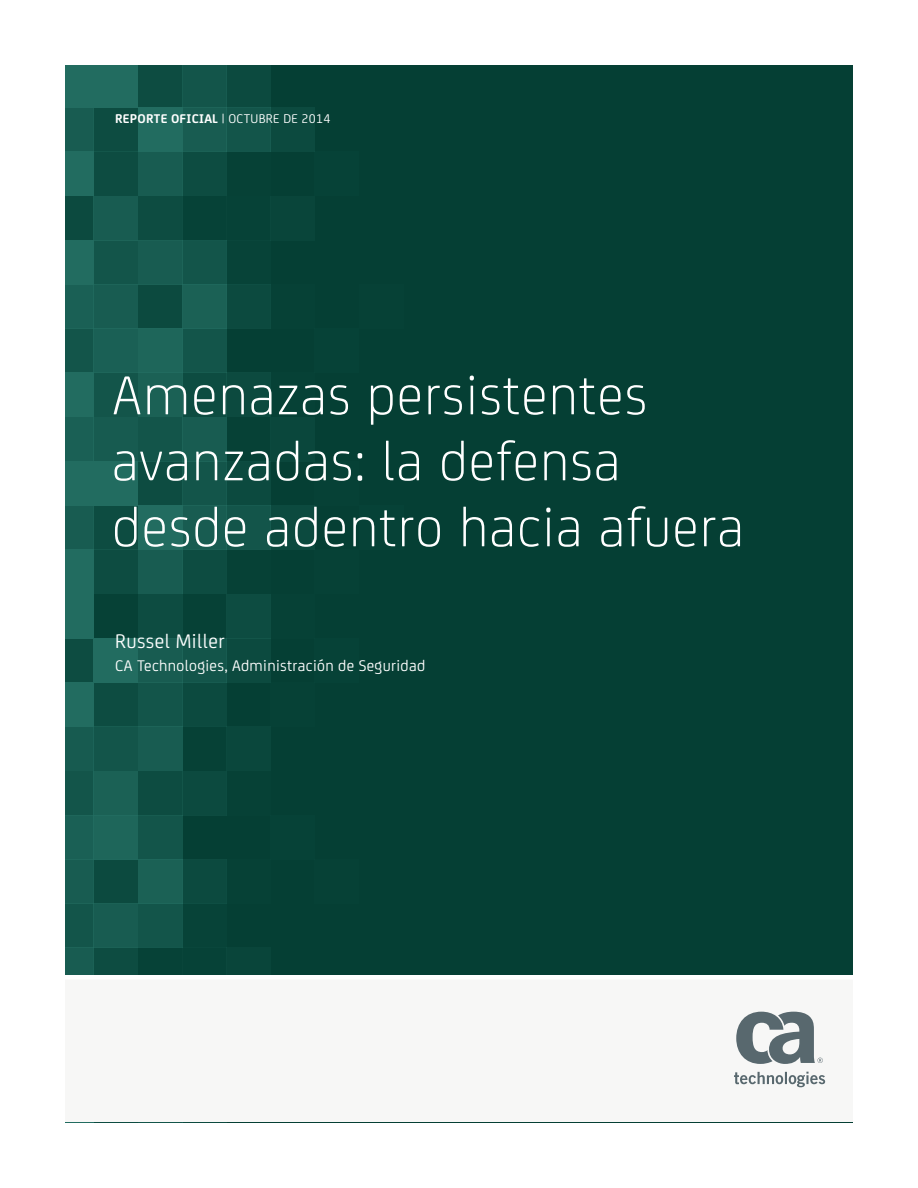
<style>
.page{position:relative;width:918px;height:1188px;background:#fff}
.page>*{position:absolute;margin:0;border:0;box-sizing:border-box;transform-origin:0 0}
.t1{font:300 58.5px/66px "CA Sans";letter-spacing:.02em;color:#fff}
.t2{font:21px "CA Sans";letter-spacing:.02em;color:#fff}
.t3{font:16.5px "CA Sans";letter-spacing:.02em;color:#fff}
.t4{font:700 13.5px "CA Sans";letter-spacing:.02em;color:#fff}
.s1{font-weight:400}
</style>
<div class="page">
<div style="left:65px;top:65px;width:788px;height:1058px;background:#053f34"></div>
<div style="left:182px;top:417px;width:44px;height:44px;background:#185c51"></div>
<div style="left:138px;top:417px;width:44px;height:44px;background:#13554a"></div>
<div style="left:94px;top:417px;width:44px;height:44px;background:#175b50"></div>
<div style="left:65px;top:417px;width:29px;height:44px;background:#1a6055"></div>
<div style="left:226px;top:461px;width:45px;height:45px;background:#0c4a3f"></div>
<div style="left:271px;top:506px;width:44px;height:44px;background:#0c4a3f"></div>
<div style="left:182px;top:461px;width:44px;height:45px;background:#13554a"></div>
<div style="left:138px;top:461px;width:44px;height:45px;background:#0d4c41"></div>
<div style="left:94px;top:461px;width:44px;height:45px;background:#226c60"></div>
<div style="left:65px;top:461px;width:29px;height:45px;background:#226c60"></div>
<div style="left:226px;top:506px;width:45px;height:44px;background:#13554a"></div>
<div style="left:182px;top:506px;width:44px;height:44px;background:#185c51"></div>
<div style="left:138px;top:506px;width:44px;height:44px;background:#226c60"></div>
<div style="left:94px;top:506px;width:44px;height:44px;background:#0d4c41"></div>
<div style="left:65px;top:506px;width:29px;height:44px;background:#185c51"></div>
<div style="left:182px;top:550px;width:44px;height:44px;background:#0d4c41"></div>
<div style="left:138px;top:550px;width:44px;height:44px;background:#185c51"></div>
<div style="left:94px;top:550px;width:44px;height:44px;background:#0d4c41"></div>
<div style="left:65px;top:550px;width:29px;height:44px;background:#226c60"></div>
<div style="left:226px;top:65px;width:45px;height:42px;background:#0c4a3f"></div>
<div style="left:271px;top:107px;width:44px;height:45px;background:#0c4a3f"></div>
<div style="left:182px;top:65px;width:44px;height:42px;background:#13554a"></div>
<div style="left:138px;top:65px;width:44px;height:42px;background:#0d4c41"></div>
<div style="left:94px;top:65px;width:44px;height:42px;background:#226c60"></div>
<div style="left:65px;top:65px;width:29px;height:42px;background:#226c60"></div>
<div style="left:226px;top:107px;width:45px;height:45px;background:#13554a"></div>
<div style="left:182px;top:107px;width:44px;height:45px;background:#185c51"></div>
<div style="left:138px;top:107px;width:44px;height:45px;background:#226c60"></div>
<div style="left:94px;top:107px;width:44px;height:45px;background:#0d4c41"></div>
<div style="left:65px;top:107px;width:29px;height:45px;background:#185c51"></div>
<div style="left:182px;top:152px;width:44px;height:44px;background:#0d4c41"></div>
<div style="left:138px;top:152px;width:44px;height:44px;background:#185c51"></div>
<div style="left:94px;top:152px;width:44px;height:44px;background:#0d4c41"></div>
<div style="left:65px;top:152px;width:29px;height:44px;background:#226c60"></div>
<div style="left:226px;top:594px;width:45px;height:44px;background:#0d4c41"></div>
<div style="left:271px;top:417px;width:44px;height:44px;background:#0a473c"></div>
<div style="left:138px;top:594px;width:44px;height:44px;background:#0d4c41"></div>
<div style="left:65px;top:594px;width:29px;height:44px;background:#226c60"></div>
<div style="left:138px;top:196px;width:44px;height:44px;background:#0d4c41"></div>
<div style="left:94px;top:196px;width:44px;height:44px;background:#185c51"></div>
<div style="left:65px;top:196px;width:29px;height:44px;background:#0c4a3f"></div>
<div style="left:226px;top:240px;width:45px;height:44px;background:#074338"></div>
<div style="left:182px;top:240px;width:44px;height:44px;background:#13554a"></div>
<div style="left:271px;top:196px;width:44px;height:44px;background:#09453a"></div>
<div style="left:138px;top:240px;width:44px;height:44px;background:#185c51"></div>
<div style="left:94px;top:240px;width:44px;height:44px;background:#13554a"></div>
<div style="left:65px;top:240px;width:29px;height:44px;background:#226c60"></div>
<div style="left:226px;top:284px;width:45px;height:45px;background:#0c4a3f"></div>
<div style="left:182px;top:284px;width:44px;height:45px;background:#1b6155"></div>
<div style="left:138px;top:284px;width:44px;height:45px;background:#0c4a3f"></div>
<div style="left:94px;top:284px;width:44px;height:45px;background:#185c51"></div>
<div style="left:65px;top:284px;width:29px;height:45px;background:#1a6055"></div>
<div style="left:182px;top:329px;width:44px;height:44px;background:#13554a"></div>
<div style="left:138px;top:329px;width:44px;height:44px;background:#1e665a"></div>
<div style="left:94px;top:329px;width:44px;height:44px;background:#1a6055"></div>
<div style="left:65px;top:329px;width:29px;height:44px;background:#13554a"></div>
<div style="left:226px;top:373px;width:45px;height:44px;background:#0c4a3f"></div>
<div style="left:182px;top:373px;width:44px;height:44px;background:#0d4c41"></div>
<div style="left:138px;top:373px;width:44px;height:44px;background:#1b6155"></div>
<div style="left:94px;top:373px;width:44px;height:44px;background:#13554a"></div>
<div style="left:65px;top:373px;width:29px;height:44px;background:#226c60"></div>
<div style="left:138px;top:727px;width:44px;height:44px;background:#185c51"></div>
<div style="left:94px;top:727px;width:44px;height:44px;background:#13554a"></div>
<div style="left:65px;top:727px;width:29px;height:44px;background:#175b50"></div>
<div style="left:182px;top:682px;width:44px;height:45px;background:#0c4a3f"></div>
<div style="left:226px;top:638px;width:45px;height:44px;background:#0c4a3f"></div>
<div style="left:138px;top:682px;width:44px;height:45px;background:#13554a"></div>
<div style="left:94px;top:682px;width:44px;height:45px;background:#0d4c41"></div>
<div style="left:65px;top:682px;width:29px;height:45px;background:#226c60"></div>
<div style="left:182px;top:638px;width:44px;height:44px;background:#13554a"></div>
<div style="left:138px;top:638px;width:44px;height:44px;background:#185c51"></div>
<div style="left:94px;top:638px;width:44px;height:44px;background:#226c60"></div>
<div style="left:65px;top:638px;width:29px;height:44px;background:#0d4c41"></div>
<div style="left:182px;top:1081px;width:44px;height:42px;background:#0c4a3f"></div>
<div style="left:138px;top:1081px;width:44px;height:42px;background:#13554a"></div>
<div style="left:94px;top:1081px;width:44px;height:42px;background:#0d4c41"></div>
<div style="left:65px;top:1081px;width:29px;height:42px;background:#226c60"></div>
<div style="left:226px;top:727px;width:45px;height:44px;background:#0a473c"></div>
<div style="left:94px;top:948px;width:44px;height:44px;background:#0d4c41"></div>
<div style="left:65px;top:948px;width:29px;height:44px;background:#185c51"></div>
<div style="left:182px;top:904px;width:44px;height:44px;background:#074338"></div>
<div style="left:138px;top:904px;width:44px;height:44px;background:#13554a"></div>
<div style="left:226px;top:948px;width:45px;height:44px;background:#09453a"></div>
<div style="left:94px;top:904px;width:44px;height:44px;background:#185c51"></div>
<div style="left:65px;top:904px;width:29px;height:44px;background:#13554a"></div>
<div style="left:182px;top:859px;width:44px;height:45px;background:#0c4a3f"></div>
<div style="left:138px;top:859px;width:44px;height:45px;background:#1b6155"></div>
<div style="left:94px;top:859px;width:44px;height:45px;background:#0c4a3f"></div>
<div style="left:65px;top:859px;width:29px;height:45px;background:#185c51"></div>
<div style="left:138px;top:815px;width:44px;height:44px;background:#13554a"></div>
<div style="left:94px;top:815px;width:44px;height:44px;background:#1e665a"></div>
<div style="left:65px;top:815px;width:29px;height:44px;background:#1a6055"></div>
<div style="left:182px;top:771px;width:44px;height:44px;background:#0c4a3f"></div>
<div style="left:138px;top:771px;width:44px;height:44px;background:#0d4c41"></div>
<div style="left:94px;top:771px;width:44px;height:44px;background:#1b6155"></div>
<div style="left:65px;top:771px;width:29px;height:44px;background:#13554a"></div>
<div style="left:65px;top:980px;width:788px;height:142px;background:#f7f7f6"></div>
<svg style="left:734px;top:1072px;width:91px;height:15px"></svg>
<svg style="left:736px;top:1012px;width:87px;height:52px"></svg>
<div style="left:64px;top:975px;width:790px;height:5px;background:#fff"></div>
<p class="t4" style="left:115px;top:109px;width:217px">REPORTE OFICIAL <span class="s1">| octubre de 2014</span></p>
<p class="t1" style="left:112px;top:358px;width:633px">Amenazas persistentes avanzadas: la defensa desde adentro hacia afuera</p>
<p class="t2" style="left:115px;top:626px;width:111px">Russel Miller</p>
<p class="t3" style="left:115px;top:654px;width:312px">CA Technologies, Administración de Seguridad</p>
</div>
